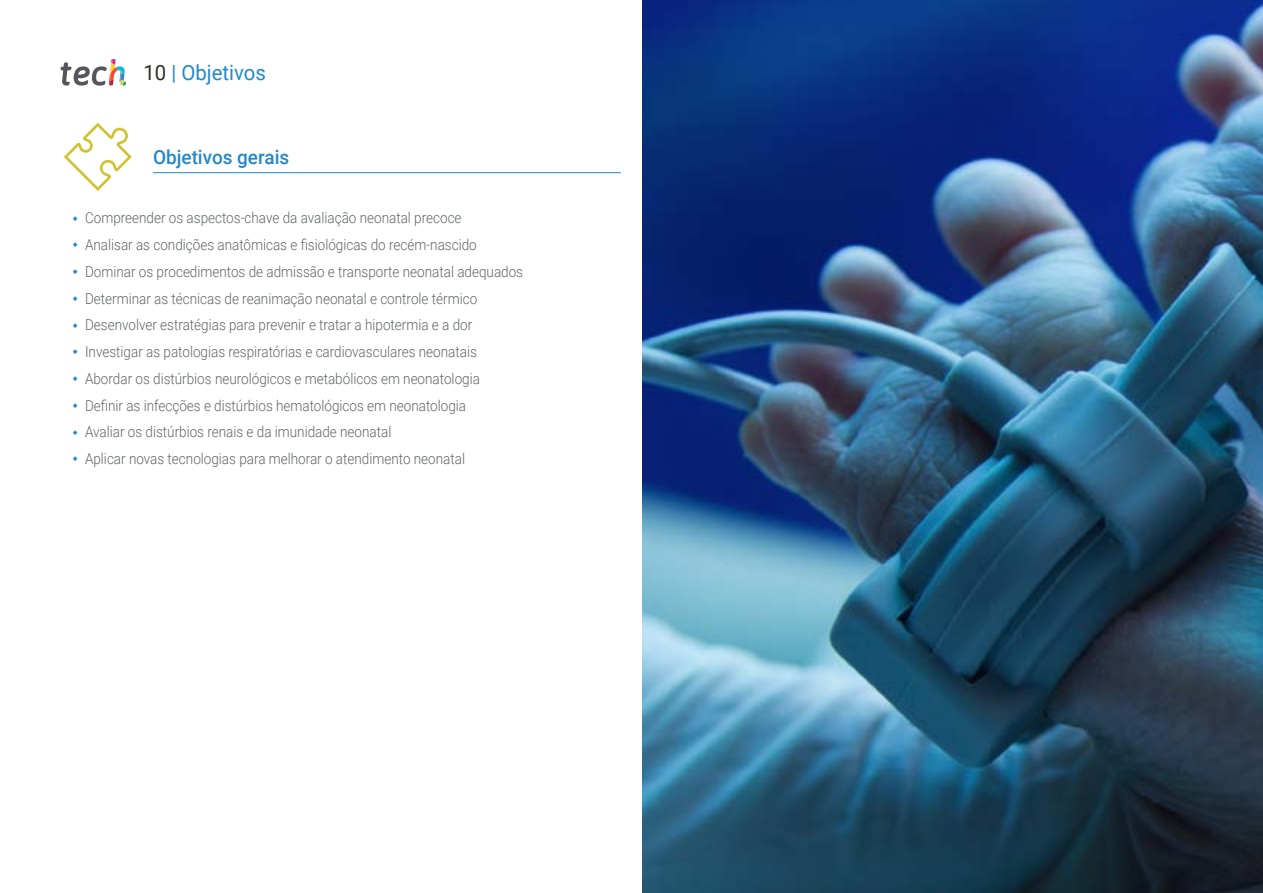
<style>
.page{position:relative;width:1263px;height:893px;background:#fff}
.page>*{position:absolute;margin:0;border:0;box-sizing:border-box;transform-origin:0 0}
.t1{font:21px "Roboto";color:#2488c9}
.t2{font:500 19.5px "Roboto";color:#2488c9}
.t3{font:300 15px/26.7px "Roboto";color:#61646a;scale:.9 1}
.s1{color:#312e20}
</style>
<div class="page">
<hr style="left:153px;top:172px;width:468px;height:1px;background:#2488c9">
<svg style="left:64px;top:123px;width:68px;height:68px"></svg>
<img style="left:642px;top:0;width:621px;height:893px">
<svg style="left:61px;top:59px;width:65px;height:27px"></svg>
<h1 class="t1" style="left:144px;top:57px;width:124px"><span class="s1">10</span> | Objetivos</h1>
<h2 class="t2" style="left:153px;top:144px;width:138px">Objetivos gerais</h2>
<p class="t3" style="left:85px;top:204px;width:488px">Compreender os aspectos-chave da avaliação neonatal precoce<br>Analisar as condições anatômicas e fisiológicas do recém-nascido Dominar os procedimentos de admissão e transporte neonatal adequados Determinar as técnicas de reanimação neonatal e controle térmico Desenvolver estratégias para prevenir e tratar a hipotermia e a dor Investigar as patologias respiratórias e cardiovasculares neonatais Abordar os distúrbios neurológicos e metabólicos em neonatologia<br>Definir as infecções e distúrbios hematológicos em neonatologia<br>Avaliar os distúrbios renais e da imunidade neonatal<br>Aplicar novas tecnologias para melhorar o atendimento neonatal</p>
</div>
